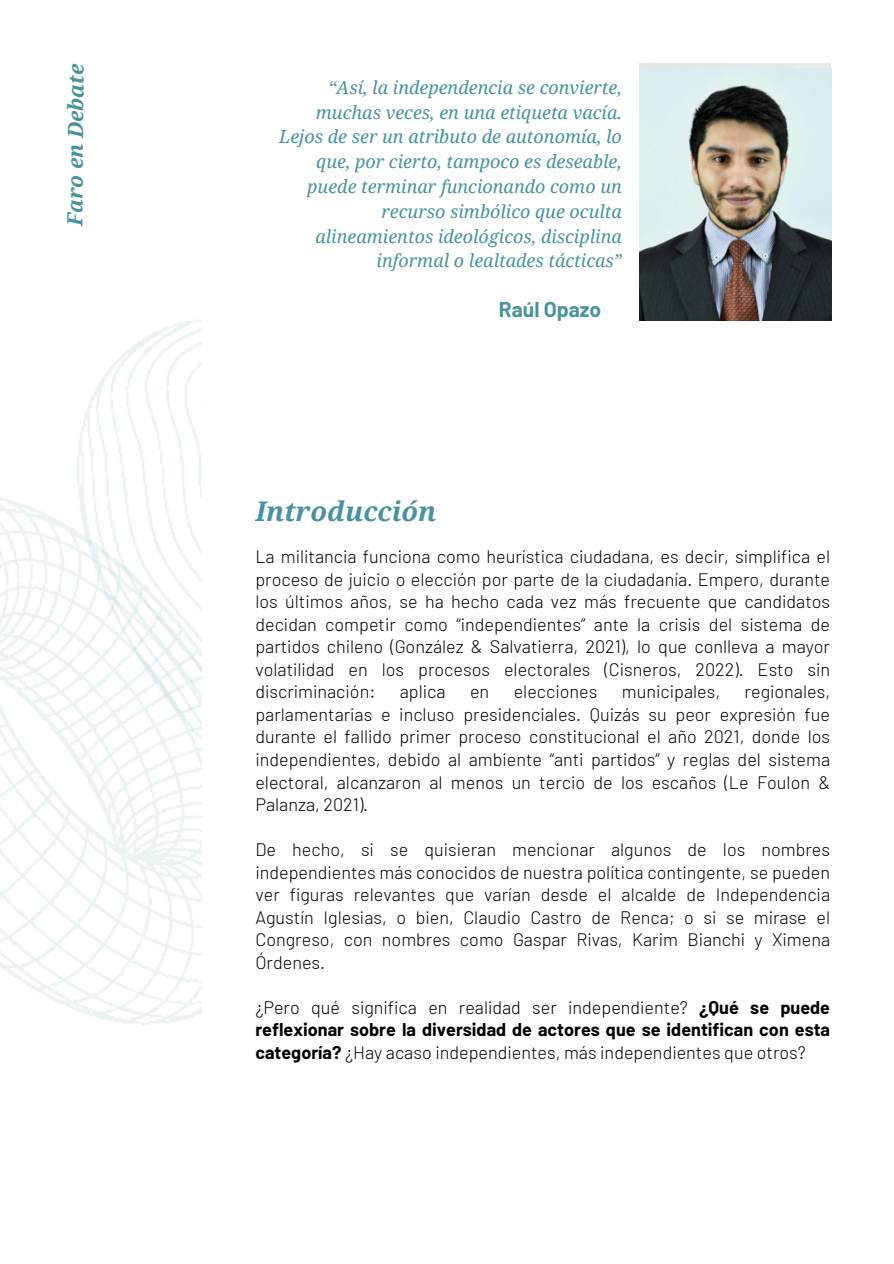
<style>
.page{position:relative;width:894px;height:1264px;background:#fff}
.page>*{position:absolute;margin:0;border:0;box-sizing:border-box;transform-origin:0 0}
.t1{font:italic 700 27px "Noto Serif";color:#4793a0}
.t2{font:italic 700 21px "Noto Serif";letter-spacing:-.01em;color:#4793a0}
.t3{font:700 21px "Barlow";color:#4793a0}
.t4{font:300 18px/22.5px "Barlow";color:#000;text-align:justify}
.t5{font:italic 18px/24.8px "Noto Serif";color:#4793a0;text-align:right}
.s1{font-weight:700}
</style>
<div class="page">
<img style="left:0;top:319px;width:202px;height:706px">
<img style="left:639px;top:68px;width:191px;height:252px">
<p class="t2" style="left:61px;top:226px;width:164px;rotate:-90deg">Faro en Debate</p>
<p class="t5" style="left:279px;top:75px;width:344px">“Así, la independencia se convierte, muchas veces, en una etiqueta vacía.<br>Lejos de ser un atributo de autonomía, lo que, por cierto, tampoco es deseable, puede terminar funcionando como un recurso simbólico que oculta alineamientos ideológicos, disciplina informal o lealtades tácticas”</p>
<p class="t3" style="left:499px;top:296px;width:104px">Raúl Opazo</p>
<p class="t1" style="left:255px;top:491px;width:182px">Introducción</p>
<p class="t4" style="left:255px;top:545px;width:576px">La militancia funciona como heurística ciudadana, es decir, simplifica el proceso de juicio o elección por parte de la ciudadanía. Empero, durante los últimos años, se ha hecho cada vez más frecuente que candidatos decidan competir como “independientes” ante la crisis del sistema de partidos chileno (González &amp; Salvatierra, 2021), lo que conlleva a mayor volatilidad en los procesos electorales (Cisneros, 2022). Esto sin discriminación:</p>
<p class="t4" style="left:255px;top:680px;width:576px;text-indent:489px">regionales, parlamentarias e incluso presidenciales. Quizás su peor expresión fue durante el fallido primer proceso constitucional el año 2021, donde los independientes, debido al ambiente “anti partidos” y reglas del sistema electoral, alcanzaron al menos un tercio de los escaños (Le Foulon &amp; Palanza, 2021).</p>
<p class="t4" style="left:255px;top:837px;width:576px">De hecho, si se quisieran mencionar algunos de los nombres independientes más conocidos de nuestra política contingente, se pueden ver figuras relevantes que varían desde el alcalde de Independencia Agustín Iglesias, o bien, Claudio Castro de Renca; o si se mirase el Congreso, con nombres como Gaspar Rivas, Karim Bianchi y Ximena Órdenes.</p>
<h1 class="t4" style="left:255px;top:995px;width:576px">¿Pero qué significa en realidad ser independiente? <span class="s1">¿Qué se puede reflexionar sobre la diversidad de actores que se identifican con esta categoría?</span> ¿Hay acaso independientes, más independientes que otros?</h1>
<p class="t4" style="left:399px;top:680px;width:47px">aplica</p>
<p class="t4" style="left:470px;top:680px;width:21px">en</p>
<p class="t4" style="left:513px;top:680px;width:85px">elecciones</p>
<p class="t4" style="left:621px;top:680px;width:100px">municipales,</p>
</div>
